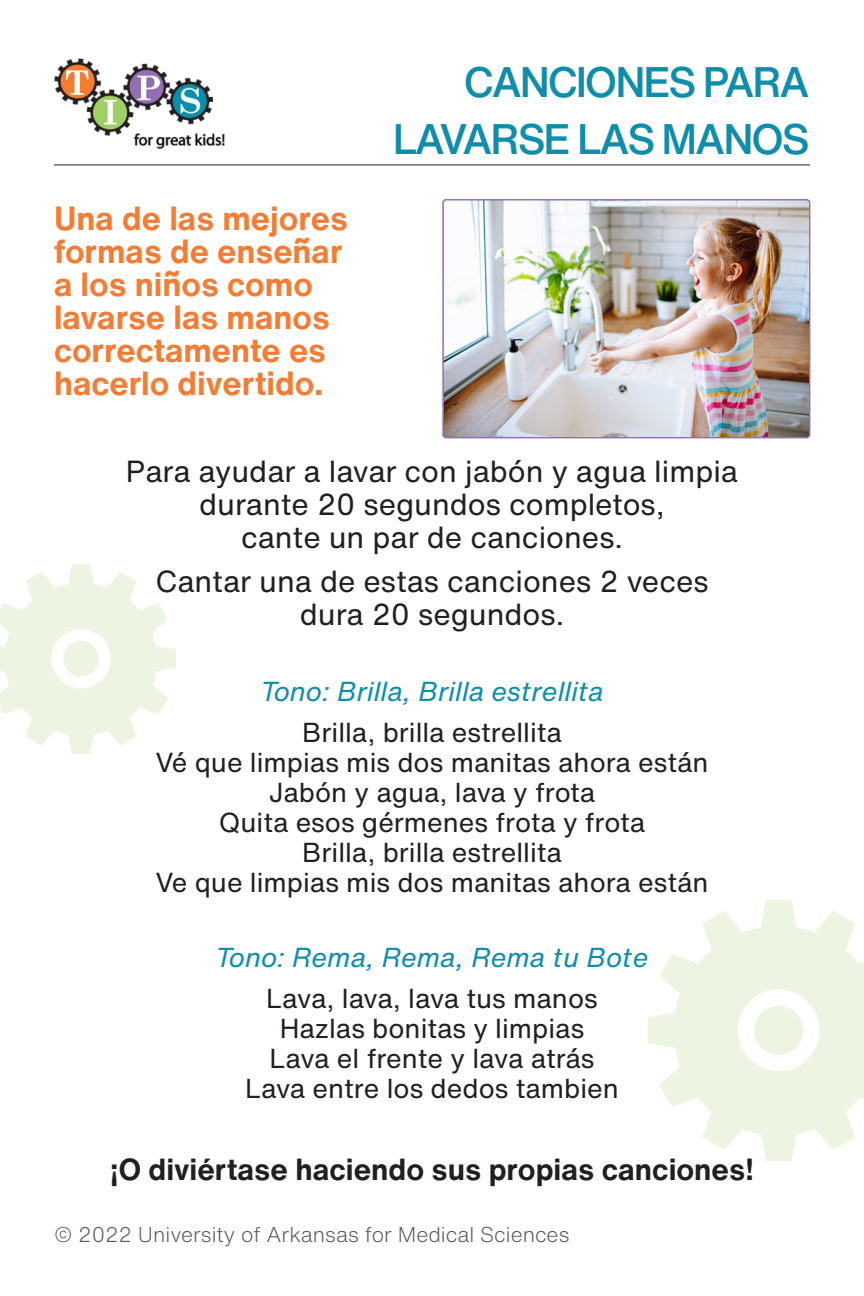
<style>
.page{position:relative;width:864px;height:1296px;background:#fff}
.page>*{position:absolute;margin:0;border:0;box-sizing:border-box;transform-origin:0 0}
.Tips_Title{font:500 42px/57px "Helvetica Now Text";letter-spacing:-.05em;color:#108dab;text-align:right}
.Tips_Paragraphs{font:700 33px/33px "Helvetica Now Text";color:#f37d35}
.Tips_Paragraphs-2{font:30px/33px "Helvetica Now Text";color:#231f20;text-align:center}
.Tips_Paragraphs-3{font:700 30px "Helvetica Now Text";color:#231f20}
.Tips_Paragraphs-4{font:27px/30px "Helvetica Now Text";color:#231f20;text-align:center}
.Tips_Paragraphs-5{font:italic 27px "Helvetica Now Text";color:#108dab}
.t1{font:300 21px "Helvetica Now Text";color:#57585a}
</style>
<div class="page">
<hr style="left:54px;top:164px;width:756px;height:1px;background:#231f20">
<img style="left:54px;top:58px;width:171px;height:92px">
<img style="left:443px;top:200px;width:367px;height:238px">
<svg style="left:648px;top:900px;width:216px;height:261px;fill:#edf5e2"></svg>
<svg style="left:0;top:564px;width:176px;height:190px"></svg>
<p class="Tips_Paragraphs" style="left:54px;top:201px;width:295px">Una de las mejores formas de enseñar a los niños como lavarse las manos correctamente es hacerlo divertido.</p>
<p class="Tips_Title" style="left:393px;top:52px;width:419px">CANCIONES PARA<br>LAVARSE LAS MANOS</p>
<p class="Tips_Paragraphs-2" style="left:126px;top:454px;width:614px">Para ayudar a lavar con jabón y agua limpia durante 20 segundos completos,<br>cante un par de canciones.</p>
<p class="Tips_Paragraphs-2" style="left:155px;top:564px;width:555px">Cantar una de estas canciones 2 veces dura 20 segundos.</p>
<p class="Tips_Paragraphs-5" style="left:260px;top:671px;width:345px">Tono: Brilla, Brilla estrellita</p>
<p class="Tips_Paragraphs-4" style="left:155px;top:716px;width:555px">Brilla, brilla estrellita<br>Vé que limpias mis dos manitas ahora están<br>Jabón y agua, lava y frota<br>Quita esos gérmenes frota y frota<br>Brilla, brilla estrellita<br>Ve que limpias mis dos manitas ahora están</p>
<p class="Tips_Paragraphs-5" style="left:216px;top:937px;width:434px">Tono: Rema, Rema, Rema tu Bote</p>
<p class="Tips_Paragraphs-4" style="left:245px;top:983px;width:375px">Lava, lava, lava tus manos<br>Hazlas bonitas y limpias<br>Lava el frente y lava atrás<br>Lava entre los dedos tambien</p>
<p class="Tips_Paragraphs-3" style="left:110px;top:1146px;width:645px">¡O diviértase haciendo sus propias canciones!</p>
<p class="t1" style="left:54px;top:1219px;width:517px">© 2022 University of Arkansas for Medical Sciences</p>
</div>
